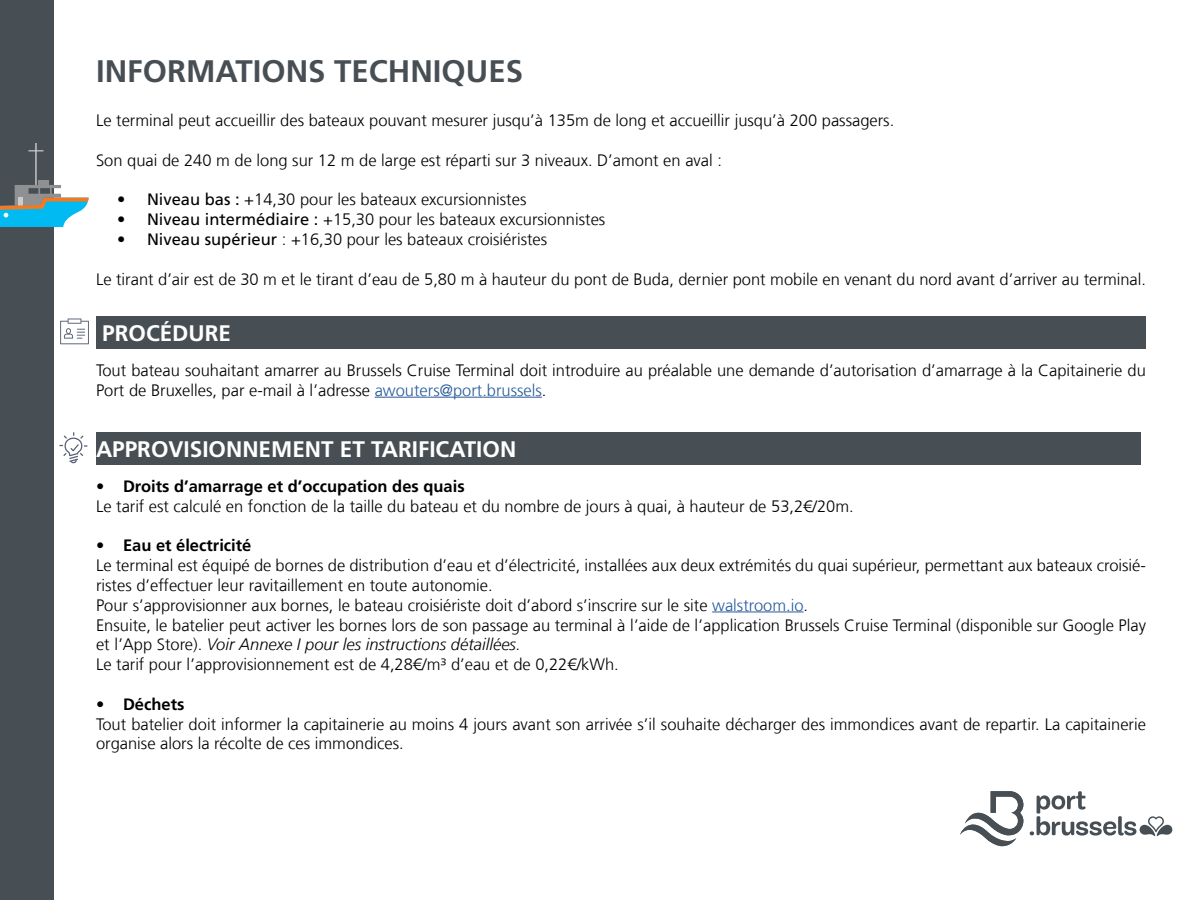
<style>
.page{position:relative;width:1200px;height:900px;background:#fff}
.page>*{position:absolute;margin:0;border:0;box-sizing:border-box;transform-origin:0 0}
.t1{font:700 31.2px "Frutiger LT Com";color:#484f54}
.t2{font:700 22.5px "Frutiger LT Com";color:#fff}
.t3{font:300 16.5px/19.8px "Frutiger LT Com";color:#000}
.t4{font:700 16.5px "Frutiger LT Com";color:#000}
.s1{font-weight:400}
.s2{color:#275b9b}
.s3{font-style:italic}
</style>
<div class="page">
<div style="left:1px;top:1px;width:52px;height:898px;background:#484f54"></div>
<div style="left:0;top:0;width:54px;height:900px;border:2px solid #484f54"></div>
<svg style="left:59px;top:432px;width:28px;height:31px"></svg>
<svg style="left:960px;top:791px;width:63px;height:55px"></svg>
<svg style="left:1030px;top:791px;width:142px;height:45px"></svg>
<svg style="left:0;top:143px;width:89px;height:84px"></svg>
<svg style="left:60px;top:319px;width:29px;height:25px"></svg>
<div style="left:96px;top:316px;width:1050px;height:33px;background:#484f54"></div>
<hr style="left:375px;top:397px;width:167px;height:1px;background:#275b9b">
<div style="left:96px;top:432px;width:1044px;height:33px;background:#484f54"></div>
<hr style="left:712px;top:612px;width:92px;height:1px;background:#275b9b">
<h1 class="t1" style="left:96px;top:52px;width:429px">INFORMATIONS TECHNIQUES</h1>
<p class="t3" style="left:96px;top:110px;width:800px">Le terminal peut accueillir des bateaux pouvant mesurer jusqu’à 135m de long et accueillir jusqu’à 200 passagers.</p>
<p class="t3" style="left:96px;top:150px;width:627px">Son quai de 240 m de long sur 12 m de large est réparti sur 3 niveaux. D’amont en aval :</p>
<p class="t3" style="left:117px;top:190px;width:411px"><span class="s1">• Niveau bas :</span> +14,30 pour les bateaux excursionnistes</p>
<p class="t3" style="left:117px;top:209px;width:490px"><span class="s1">• Niveau intermédiaire :</span> +15,30 pour les bateaux excursionnistes</p>
<p class="t3" style="left:117px;top:229px;width:431px"><span class="s1">• Niveau supérieur</span> : +16,30 pour les bateaux croisiéristes</p>
<p class="t3" style="left:96px;top:269px;width:1052px">Le tirant d’air est de 30 m et le tirant d’eau de 5,80 m à hauteur du pont de Buda, dernier pont mobile en venant du nord avant d’arriver au terminal.</p>
<h2 class="t2" style="left:102px;top:319px;width:130px">PROCÉDURE</h2>
<p class="t3" style="left:96px;top:360px;width:1051px">Tout bateau souhaitant amarrer au Brussels Cruise Terminal doit introduire au préalable une demande d’autorisation d’amarrage à la Capitainerie du<br>Port de Bruxelles, par e-mail à l’adresse <span class="s2">awouters@port.brussels</span>.</p>
<h2 class="t2" style="left:96px;top:435px;width:422px">APPROVISIONNEMENT ET TARIFICATION</h2>
<p class="t4" style="left:96px;top:476px;width:370px">• Droits d’amarrage et d’occupation des quais</p>
<p class="t3" style="left:96px;top:496px;width:759px">Le tarif est calculé en fonction de la taille du bateau et du nombre de jours à quai, à hauteur de 53,2€/20m.</p>
<p class="t4" style="left:96px;top:535px;width:157px">• Eau et électricité</p>
<p class="t3" style="left:96px;top:555px;width:1051px">Le terminal est équipé de bornes de distribution d’eau et d’électricité, installées aux deux extrémités du quai supérieur, permettant aux bateaux croisié&shy;ristes d’effectuer leur ravitaillement en toute autonomie.<br>Pour s’approvisionner aux bornes, le bateau croisiériste doit d’abord s’inscrire sur le site <span class="s2">walstroom.io</span>.<br>Ensuite, le batelier peut activer les bornes lors de son passage au terminal à l’aide de l’application Brussels Cruise Terminal (disponible sur Google Play et l’App Store). <span class="s3">Voir Annexe I pour les instructions détaillées.<br></span>Le tarif pour l’approvisionnement est de 4,28€/m³ d’eau et de 0,22€/kWh.</p>
<p class="t4" style="left:96px;top:694px;width:90px">• Déchets</p>
<p class="t3" style="left:96px;top:714px;width:1051px">Tout batelier doit informer la capitainerie au moins 4 jours avant son arrivée s’il souhaite décharger des immondices avant de repartir. La capitainerie organise alors la récolte de ces immondices.</p>
</div>
